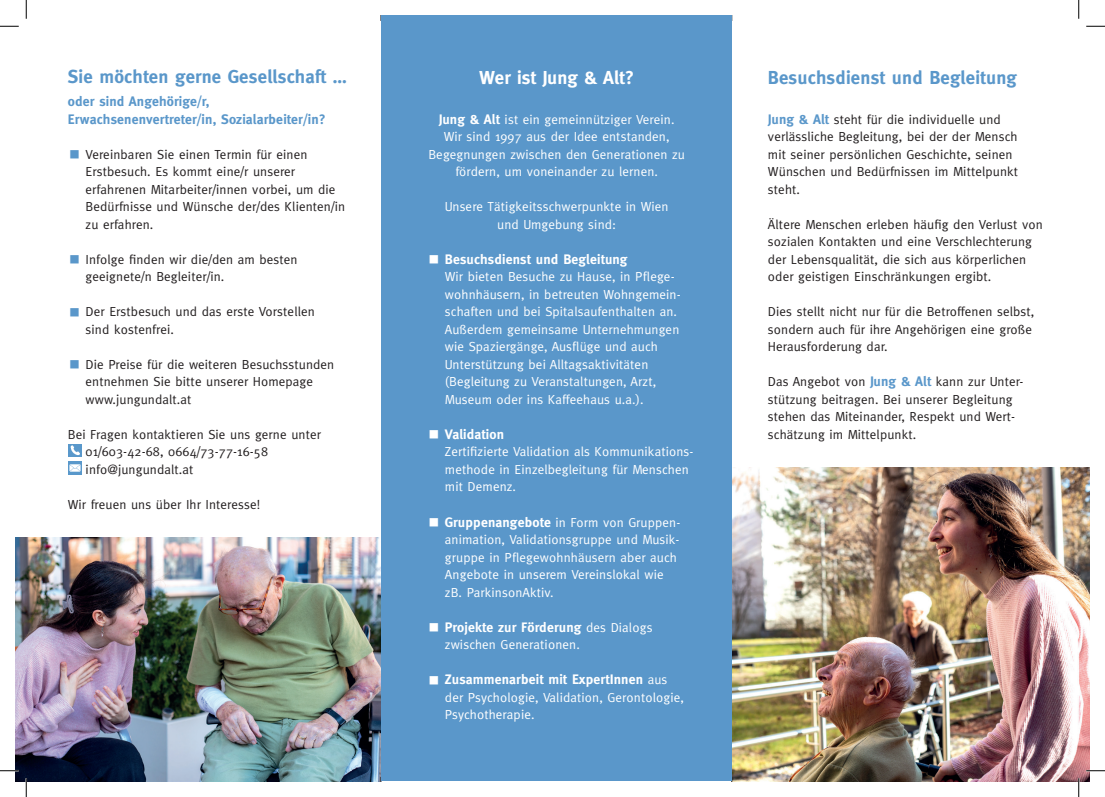
<style>
.page{position:relative;width:1105px;height:797px;background:#fff}
.page>*{position:absolute;margin:0;border:0;box-sizing:border-box;transform-origin:0 0}
.t1{font:700 18.75px "Meta";letter-spacing:.01em;color:#5a97ca}
.t2{font:700 18.75px "Meta";letter-spacing:.005em;color:#fff}
.t3{font:700 13.75px "Meta";letter-spacing:.01em;color:#fff}
.t4{font:700 13.75px/17.5px "Meta";letter-spacing:.01em;color:#5a97ca}
.t5{font:13.12px/17.5px "Meta";letter-spacing:.01em;color:#231f20}
.t6{font:13.12px/17.5px "Meta";letter-spacing:.01em;color:#fff}
.s1{font-weight:700;font-size:13.75px}
.s2{font-weight:400;font-size:13.12px}
.s3{font-weight:700;font-size:13.75px;color:#5a97ca}
</style>
<div class="page">
<img style="left:16px;top:537px;width:365px;height:244px">
<img style="left:731px;top:468px;width:358px;height:313px">
<div style="left:381px;top:16px;width:350px;height:765px;background:#5a97ca"></div>
<svg style="left:69px;top:444px;width:13px;height:30px"></svg>
<svg style="left:0;top:25px;width:19px;height:2px"></svg>
<svg style="left:1086px;top:25px;width:19px;height:2px"></svg>
<svg style="left:0;top:770px;width:19px;height:1px"></svg>
<svg style="left:1086px;top:770px;width:19px;height:1px"></svg>
<svg style="left:25px;top:0;width:2px;height:19px"></svg>
<svg style="left:25px;top:778px;width:2px;height:19px"></svg>
<svg style="left:1078px;top:0;width:1px;height:19px"></svg>
<svg style="left:1078px;top:778px;width:1px;height:19px"></svg>
<h1 class="t1" style="left:68px;top:65px;width:281px">Sie möchten gerne Gesellschaft …</h1>
<p class="t4" style="left:68px;top:93px;width:259px">oder sind Angehörige/r,<br>Erwachsenenvertreter/in, Sozialarbeiter/in?</p>
<p class="t5" style="left:86px;top:145px;width:261px">Vereinbaren Sie einen Termin für einen Erstbesuch. Es kommt eine/r unserer erfahrenen Mitarbeiter/innen vorbei, um die Bedürfnisse und Wünsche der/des Klienten/in zu erfahren.</p>
<p class="t5" style="left:86px;top:250px;width:214px">Infolge finden wir die/den am besten geeignete/n Begleiter/in.</p>
<p class="t5" style="left:86px;top:303px;width:231px">Der Erstbesuch und das erste Vorstellen sind kostenfrei.</p>
<p class="t5" style="left:86px;top:355px;width:250px">Die Preise für die weiteren Besuchsstunden entnehmen Sie bitte unserer Homepage www.jungundalt.at</p>
<p class="t5" style="left:86px;top:425px;width:237px;text-indent:-18px">Bei Fragen kontaktieren Sie uns gerne unter<br>01/603-42-68, 0664/73-77-16-58 info@jungundalt.at</p>
<p class="t5" style="left:68px;top:495px;width:194px">Wir freuen uns über Ihr Interesse!</p>
<h1 class="t2" style="left:479px;top:66px;width:157px">Wer ist Jung &amp; Alt?</h1>
<p class="t6" style="left:428px;top:110px;width:258px;text-align:center"><span class="s1">Jung &amp; Alt</span> ist ein gemeinnütziger Verein.<br>Wir sind 1997 aus der Idee entstanden, Begegnungen zwischen den Generationen zu fördern, um voneinander zu lernen.</p>
<p class="t6" style="left:445px;top:198px;width:225px;text-align:center">Unsere Tätigkeitsschwerpunkte in Wien und Umgebung sind:</p>
<p class="t3" style="left:445px;top:251px;width:184px">Besuchsdienst und Begleitung</p>
<p class="t6" style="left:445px;top:268px;width:237px">Wir bieten Besuche zu Hause, in Pflege&shy;wohnhäusern, in betreuten Wohngemein&shy;schaften und bei Spitalsaufenthalten an.<br>Außerdem gemeinsame Unternehmungen wie Spaziergänge, Ausflüge und auch Unterstützung bei Alltagsaktivitäten (Begleitung zu Veranstaltungen, Arzt, Museum oder ins Kaffeehaus u.a.).</p>
<p class="t3" style="left:445px;top:426px;width:61px">Validation</p>
<p class="t6" style="left:445px;top:443px;width:250px">Zertifizierte Validation als Kommunikations&shy;methode in Einzelbegleitung für Menschen mit Demenz.</p>
<p class="t6" style="left:445px;top:513px;width:237px"><span class="s1">Gruppenangebote</span> in Form von Gruppen&shy;animation, Validationsgruppe und Musik&shy;gruppe in Pflegewohnhäusern aber auch Angebote in unserem Vereinslokal wie zB. ParkinsonAktiv.</p>
<p class="t3" style="left:445px;top:619px;width:209px">Projekte zur Förderung <span class="s2">des Dialogs</span></p>
<p class="t6" style="left:445px;top:635px;width:136px">zwischen Generationen.</p>
<p class="t3" style="left:445px;top:671px;width:224px">Zusammenarbeit mit ExpertInnen <span class="s2">aus</span></p>
<p class="t6" style="left:445px;top:688px;width:241px">der Psychologie, Validation, Gerontologie,<br>Psychotherapie.</p>
<h1 class="t1" style="left:768px;top:66px;width:251px">Besuchsdienst und Begleitung</h1>
<p class="t5" style="left:768px;top:110px;width:252px"><span class="s3">Jung &amp; Alt</span> steht für die individuelle und verlässliche Begleitung, bei der der Mensch mit seiner persönlichen Geschichte, seinen Wünschen und Bedürfnissen im Mittelpunkt steht.</p>
<p class="t5" style="left:768px;top:215px;width:276px">Ältere Menschen erleben häufig den Verlust von sozialen Kontakten und eine Verschlechterung der Lebensqualität, die sich aus körperlichen oder geistigen Einschränkungen ergibt.</p>
<p class="t5" style="left:768px;top:303px;width:268px">Dies stellt nicht nur für die Betroffenen selbst, sondern auch für ihre Angehörigen eine große<br>Herausforderung dar.</p>
<p class="t5" style="left:768px;top:373px;width:257px">Das Angebot von <span class="s3">Jung &amp; Alt</span> kann zur Unter&shy;stützung beitragen. Bei unserer Begleitung stehen das Miteinander, Respekt und Wert&shy;schätzung im Mittelpunkt.</p>
</div>
